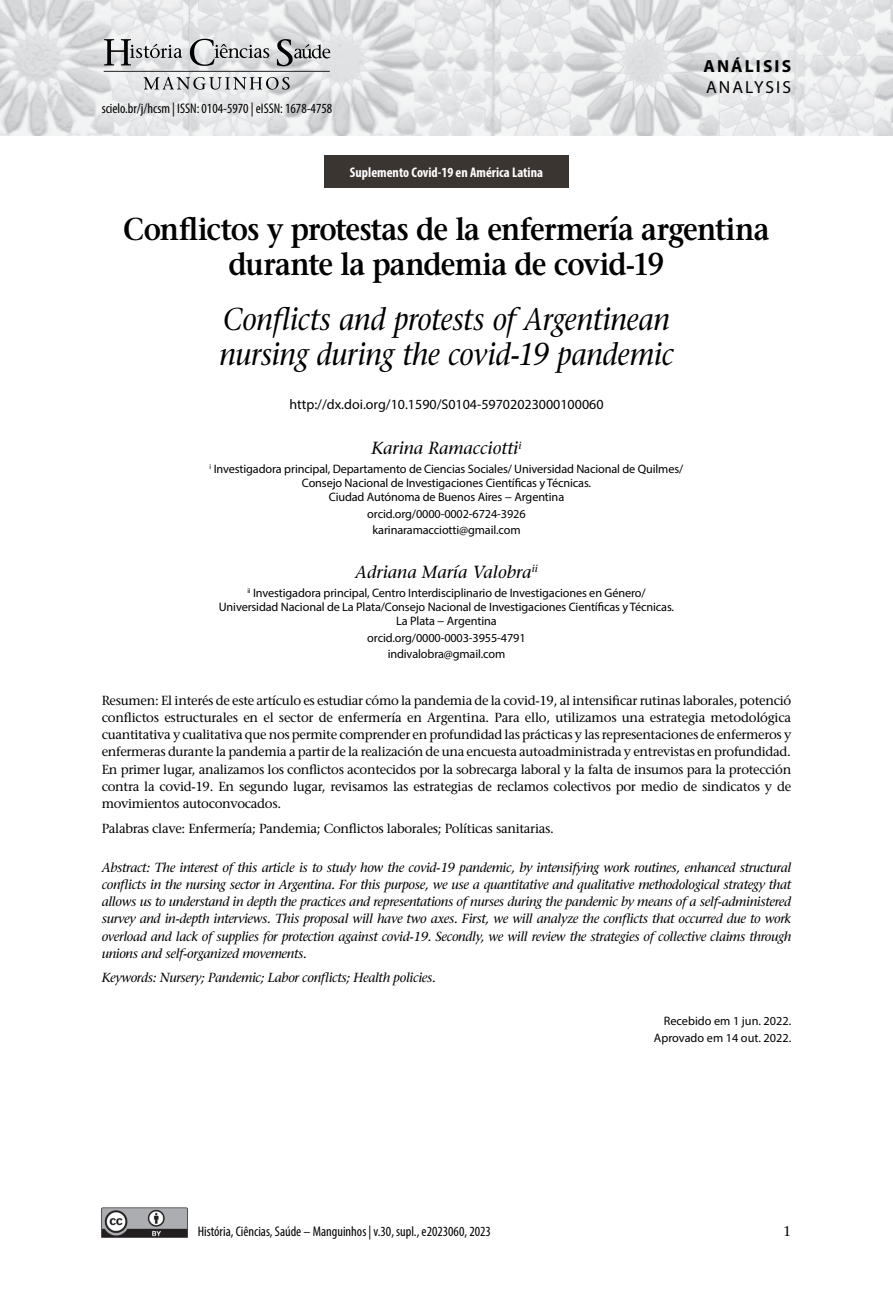
<style>
.page{position:relative;width:893px;height:1290px;background:#fff}
.page>*{position:absolute;margin:0;border:0;box-sizing:border-box;transform-origin:0 0}
.t1{font:600 31.5px/35px "Stone Serif";letter-spacing:-.03em;color:#000;text-align:center;scale:.9 1}
.t2{font:italic 31.5px/35px "Stone Serif";letter-spacing:-.01em;color:#000;scale:.9 1}
.t3{font:italic 17.5px "Stone Serif";color:#000}
.t4{font:700 17.5px "Myriad Pro";letter-spacing:.12em;color:#000}
.t5{font:17.5px "Myriad Pro";color:#000}
.t6{font:condensed 14px "Myriad Pro";color:#000}
.t7{font:14px "Myriad Pro";color:#000}
.t8{font:700 condensed 14px "Myriad Pro";color:#fff}
.t9{font:14px "Stone Serif";color:#000}
.t10{font:13.12px/17.2px "Stone Serif";letter-spacing:-.025em;color:#000;text-align:justify}
.t11{font:italic 13.12px/17.2px "Stone Serif";letter-spacing:-.025em;color:#000;text-align:justify}
.t12{font:12.25px/14px "Myriad Pro";letter-spacing:-.01em;color:#000;text-align:center}
</style>
<div class="page">
<img style="left:102px;top:1207px;width:86px;height:31px">
<img style="left:0;top:0;width:893px;height:136px">
<svg style="left:104px;top:39px;width:226px;height:27px"></svg>
<hr style="left:104px;top:71px;width:226px;height:1px;background:#231f20">
<svg style="left:143px;top:77px;width:147px;height:13px;background:#b1b2b3"></svg>
<div style="left:324px;top:155px;width:245px;height:32px;background:#3b3532"></div>
<p class="t6" style="left:102px;top:100px;width:232px">scielo.br/j/hcsm | ISSN: 0104-5970 | eISSN: 1678-4758</p>
<p class="t8" style="left:350px;top:163px;width:195px">Suplemento Covid-19 en América Latina</p>
<h2 class="t4" style="left:703px;top:55px;width:89px">ANÁLISIS</h2>
<h2 class="t5" style="left:706px;top:76px;width:25px">Anal</h2>
<h2 class="t5" style="left:754px;top:76px;width:21px">ysis</h2>
<h1 class="t1" style="left:123px;top:212px;width:720px">Conflictos y protestas de la enfermería argentina durante la pandemia de covid-19</h1>
<h1 class="t2" style="left:219px;top:302px;width:506px">Conflicts and protests of Argentinean nursing during the covid-19 pandemic</h1>
<p class="t7" style="left:289px;top:395px;width:316px">http://dx.doi.org/10.1590/S0104-59702023000100060</p>
<h2 class="t3" style="left:372px;top:438px;width:151px">Karina Ramacciotti<sup>i</sup></h2>
<p class="t12" style="left:210px;top:462px;width:475px"><sup>i</sup> Investigadora principal, Departamento de Ciencias Sociales/ Universidad Nacional de Quilmes/<br>Consejo Nacional de Investigaciones Científicas y Técnicas.<br>Ciudad Autónoma de Buenos Aires − Argentina</p>
<p class="t12" style="left:367px;top:505px;width:160px;line-height:16.4px">orcid.org/0000-0002-6724-3926 karinaramacciotti@gmail.com</p>
<h2 class="t3" style="left:355px;top:562px;width:184px">Adriana María Valobra<sup>ii</sup></h2>
<p class="t12" style="left:219px;top:586px;width:457px"><sup>ii</sup> Investigadora principal, Centro Interdisciplinario de Investigaciones en Género/<br>Universidad Nacional de La Plata/Consejo Nacional de Investigaciones Científicas y Técnicas.<br>La Plata − Argentina</p>
<p class="t12" style="left:367px;top:629px;width:160px;line-height:16.4px">orcid.org/0000-0003-3955-4791 indivalobra@gmail.com</p>
<p class="t10" style="left:102px;top:692px;width:691px">Resumen: El interés de este artículo es estudiar cómo la pandemia de la covid-19, al intensificar rutinas laborales, potenció conflictos estructurales en el sector de enfermería en Argentina. Para ello, utilizamos una estrategia metodológica cuantitativa y cualitativa que nos permite comprender en profundidad las prácticas y las representaciones de enfermeros y enfermeras durante la pandemia a partir de la realización de una encuesta autoadministrada y entrevistas en profundidad.<br>En primer lugar, analizamos los conflictos acontecidos por la sobrecarga laboral y la falta de insumos para la protección contra la covid-19. En segundo lugar, revisamos las estrategias de reclamos colectivos por medio de sindicatos y de movimientos autoconvocados.</p>
<p class="t10" style="left:102px;top:819px;width:454px">Palabras clave: Enfermería; Pandemia; Conflictos laborales; Políticas sanitarias.</p>
<p class="t11" style="left:102px;top:859px;width:691px">Abstract: The interest of this article is to study how the covid-19 pandemic, by intensifying work routines, enhanced structural conflicts in the nursing sector in Argentina. For this purpose, we use a quantitative and qualitative methodological strategy that allows us to understand in depth the practices and representations of nurses during the pandemic by means of a self-administered survey and in-depth interviews. This proposal will have two axes. First, we will analyze the conflicts that occurred due to work overload and lack of supplies for protection against covid-19. Secondly, we will review the strategies of collective claims through unions and self-organized movements.</p>
<p class="t11" style="left:102px;top:969px;width:336px">Keywords: Nursery; Pandemic; Labor conflicts; Health policies.</p>
<p class="t12" style="left:654px;top:1012px;width:139px;line-height:17.5px;text-align:right">Recebido em 1 jun. 2022.<br>Aprovado em 14 out. 2022.</p>
<p class="t6" style="left:198px;top:1223px;width:295px">História, Ciências, Saúde – Manguinhos | v.30, supl., e2023060, 2023</p>
<p class="t9" style="left:783px;top:1223px;width:10px">1</p>
</div>
